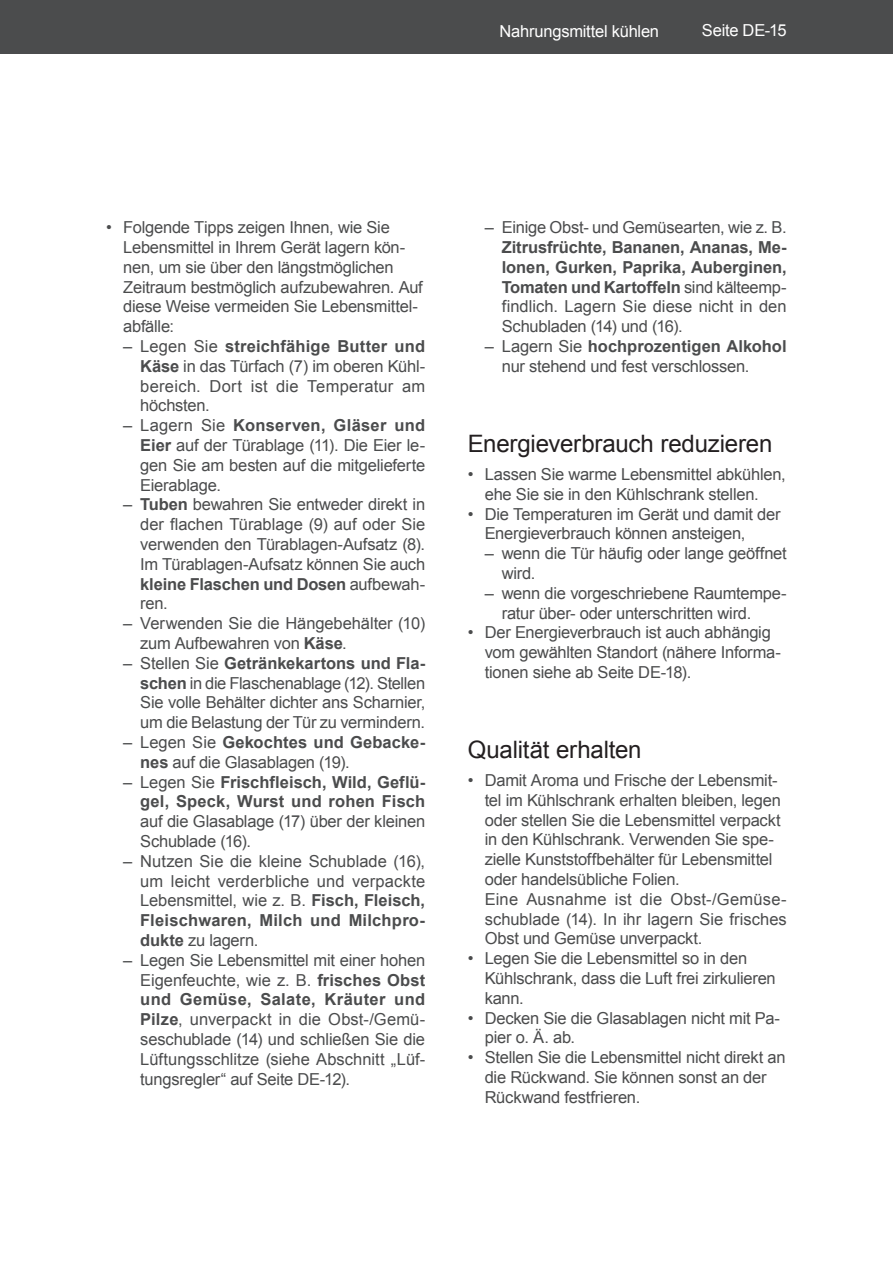
<style>
.page{position:relative;width:893px;height:1263px;background:#fff}
.page>*{position:absolute;margin:0;border:0;box-sizing:border-box;transform-origin:0 0}
.t1{font:24px "Arial";letter-spacing:-.005em;color:#231f20}
.t2{font:16.5px/19.8px "Arial";letter-spacing:-.015em;color:#4b4c4d}
.t3{font:700 16.5px/19.8px "Arial";letter-spacing:-.005em;color:#4b4c4d;text-align:right}
.t4{font:16.5px "Arial";letter-spacing:-.015em;color:#fff}
.s1{font-weight:700}
.s2{font-weight:400}
</style>
<div class="page">
<div style="left:0;top:0;width:893px;height:54px;background:#4b4c4d"></div>
<p class="t4" style="left:499px;top:22px;width:161px">Nahrungsmittel kühlen</p>
<p class="t4" style="left:702px;top:22px;width:86px">Seite DE-15</p>
<p class="t2" style="left:123px;top:218px;width:301px;text-indent:-17px">• Folgende Tipps zeigen Ihnen, wie Sie Lebensmittel in Ihrem Gerät lagern kön&shy;nen, um sie über den längstmöglichen Zeitraum bestmöglich aufzubewahren. Auf diese Weise vermeiden Sie Lebensmittel&shy;abfälle:</p>
<p class="t2" style="left:140px;top:336px;width:286px;text-align:justify;text-indent:-17px">– Legen Sie <span class="s1">streichfähige Butter und Käse</span> in das Türfach (7) im oberen Kühl&shy;bereich. Dort ist die Temperatur am höchsten.</p>
<p class="t2" style="left:140px;top:416px;width:286px;text-align:justify;text-indent:-17px">– Lagern Sie <span class="s1">Konserven, Gläser und Eier</span> auf der Türablage (11). Die Eier le&shy;gen Sie am besten auf die mitgelieferte Eierablage.</p>
<p class="t2" style="left:140px;top:495px;width:286px;text-align:justify;text-indent:-17px">– <span class="s1">Tuben</span> bewahren Sie entweder direkt in der flachen Türablage (9) auf oder Sie verwenden den Türablagen-Aufsatz (8).<br>Im Türablagen-Aufsatz können Sie auch <span class="s1">kleine Flaschen und Dosen</span> aufbewah&shy;ren.</p>
<p class="t2" style="left:140px;top:614px;width:286px;text-indent:-17px">– Verwenden Sie die Hängebehälter (10) zum Aufbewahren von <span class="s1">Käse</span>.</p>
<p class="t2" style="left:140px;top:653px;width:286px;text-align:justify;text-indent:-17px">– Stellen Sie <span class="s1">Getränkekartons und Fla&shy;schen</span> in die Flaschenablage (12). Stellen Sie vol le Be häl ter dich ter ans Scharnier, um die Belastung der Tür zu vermindern.</p>
<p class="t2" style="left:140px;top:732px;width:286px;text-indent:-17px">– Legen Sie <span class="s1">Gekochtes und Gebacke&shy;nes</span> auf die Glasablagen (19).</p>
<p class="t3" style="left:123px;top:772px;width:303px"><span class="s2">– Legen Sie</span> Frischfleisch, Wild, Geflü&shy;gel, Speck, Wurst und rohen Fisch</p>
<p class="t2" style="left:140px;top:812px;width:286px">auf die Glasablage (17) über der kleinen<br>Schublade (16).</p>
<p class="t2" style="left:140px;top:851px;width:286px;text-align:justify;text-indent:-17px">– Nutzen Sie die kleine Schublade (16), um leicht verderbliche und verpackte Lebensmittel, wie z. B. <span class="s1">Fisch, Fleisch, Fleischwaren, Milch und Milchpro&shy;dukte</span> zu lagern.</p>
<p class="t2" style="left:140px;top:950px;width:286px;text-align:justify;text-indent:-17px">– Legen Sie Lebensmittel mit einer hohen Eigenfeuchte, wie z. B. <span class="s1">frisches Obst und Gemüse, Salate, Kräuter und Pilze</span>, unverpackt in die Obst-/Gemü&shy;seschublade (14) und schließen Sie die Lüftungsschlitze (siehe Abschnitt „Lüf&shy;tungsregler“ auf Seite DE-12).</p>
<p class="t2" style="left:485px;top:218px;width:303px">– Einige Obst- und Gemüsearten, wie z. B.</p>
<p class="t3" style="left:502px;top:237px;width:286px;text-align:justify">Zitrusfrüchte, Bananen, Ananas, Me&shy;lonen, Gurken, Paprika, Auberginen, Tomaten und Kartoffeln <span class="s2">sind kälteemp&shy;findlich. Lagern Sie diese nicht in den Schubladen (14) und (16).</span></p>
<p class="t2" style="left:502px;top:336px;width:286px;text-indent:-17px">– Lagern Sie <span class="s1">hochprozentigen Alkohol </span>nur stehend und fest verschlossen.</p>
<h1 class="t1" style="left:468px;top:430px;width:306px">Energieverbrauch reduzieren</h1>
<p class="t2" style="left:485px;top:464px;width:302px;text-indent:-17px">• Lassen Sie warme Lebensmittel abkühlen, ehe Sie sie in den Kühlschrank stellen.</p>
<p class="t2" style="left:485px;top:504px;width:297px;text-indent:-17px">• Die Temperaturen im Gerät und damit der<br>Energieverbrauch können ansteigen,</p>
<p class="t2" style="left:502px;top:543px;width:286px;text-indent:-17px">– wenn die Tü r häufig oder lange geöffnet wird.</p>
<p class="t2" style="left:502px;top:583px;width:286px;text-indent:-17px">– wenn die vorgeschriebene Raumtempe&shy;ratur ü ber- oder unterschritten wird.</p>
<p class="t2" style="left:485px;top:623px;width:298px;text-indent:-17px">• Der Energieverbrauch ist auch abhängig vom gewählten Standort (nähere Informa&shy;tionen siehe ab Seite DE-18).</p>
<h1 class="t1" style="left:468px;top:736px;width:175px">Qualität erhalten</h1>
<p class="t2" style="left:485px;top:770px;width:303px;text-indent:-17px">• Damit Aroma und Frische der Lebensmit&shy;tel im Kühl schrank erhalten bleiben, legen oder stellen Sie die Le bens mit tel verpackt in den Kühlschrank. Ver wen den Sie spe&shy;zi el le Kunststoffbehälter für Lebensmittel oder han dels üb li che Folien.<br>Eine Ausnahme ist die Obst-/Gemüse&shy;schublade (14). In ihr lagern Sie frisches Obst und Gemüse unverpackt.</p>
<p class="t2" style="left:485px;top:949px;width:292px;text-indent:-17px">• Legen Sie die Lebensmittel so in den<br>Kühlschrank, dass die Luft frei zir ku lie ren kann.</p>
<p class="t2" style="left:485px;top:1008px;width:297px;text-indent:-17px">• Decken Sie die Glasablagen nicht mit Pa&shy;pier o. Ä. ab.</p>
<p class="t2" style="left:485px;top:1048px;width:302px;text-indent:-17px">• Stellen Sie die Lebensmittel nicht direkt an die Rückwand. Sie kön nen sonst an der<br>Rück wand fest frie ren.</p>
</div>
